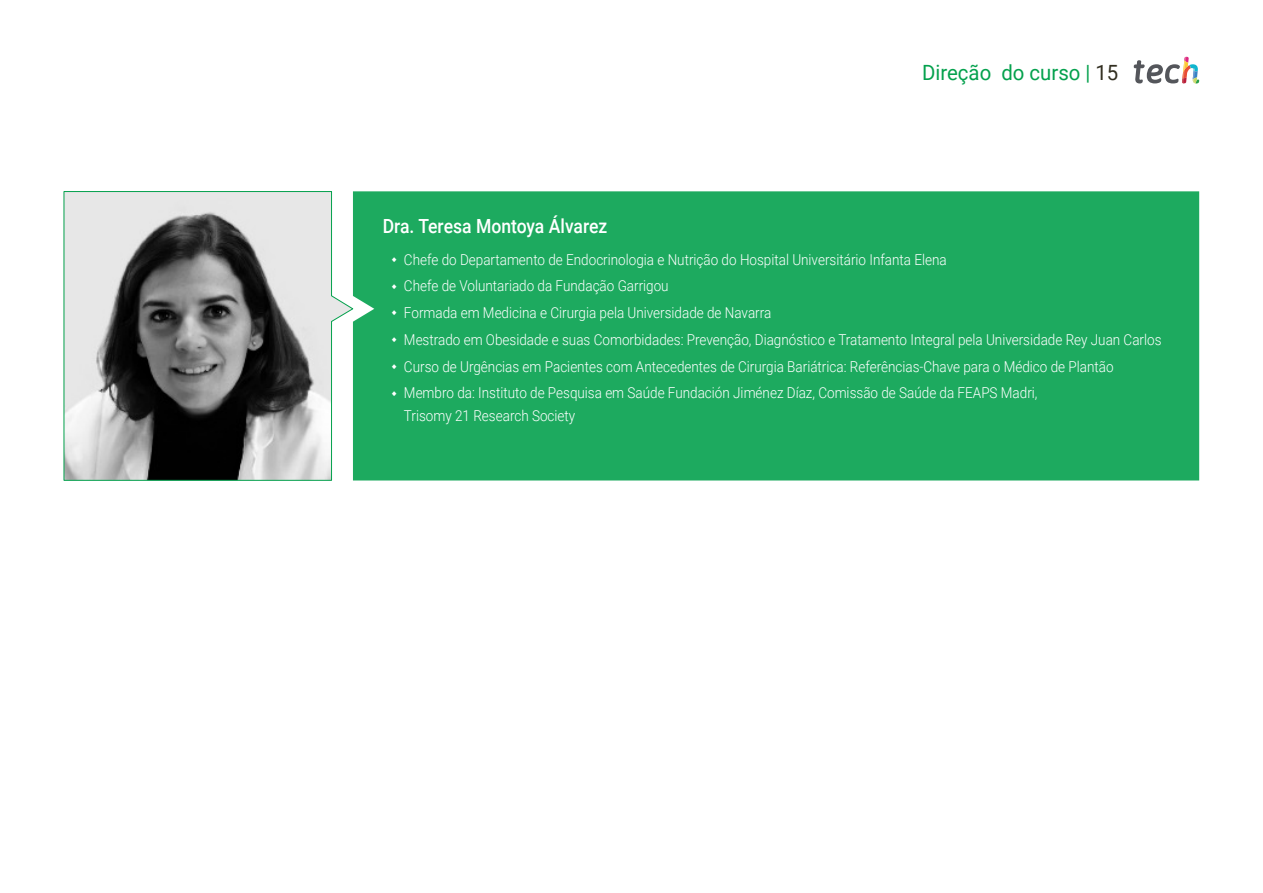
<style>
.page{position:relative;width:1263px;height:893px;background:#fff}
.page>*{position:absolute;margin:0;border:0;box-sizing:border-box;transform-origin:0 0}
.t1{font:21px "Roboto";color:#04a14d}
.t2{font:500 19.5px "Roboto";color:#fff;scale:.9 1}
.t3{font:300 15px/26.7px "Roboto";color:#fff;scale:.9 1}
.s1{color:#312e20}
</style>
<div class="page">
<svg style="left:1134px;top:57px;width:65px;height:27px"></svg>
<div style="left:354px;top:191px;width:845px;height:289px;background:#1daa5f"></div>
<svg style="left:63px;top:191px;width:291px;height:290px;background:#969897"></svg>
<svg style="left:392px;top:257px;width:5px;height:5px"></svg>
<svg style="left:392px;top:284px;width:5px;height:5px"></svg>
<svg style="left:392px;top:310px;width:5px;height:5px"></svg>
<svg style="left:392px;top:337px;width:5px;height:5px"></svg>
<svg style="left:392px;top:364px;width:5px;height:5px"></svg>
<svg style="left:392px;top:391px;width:5px;height:5px"></svg>
<h1 class="t1" style="left:922px;top:57px;width:198px">Direção do curso | <span class="s1">15</span></h1>
<h2 class="t2" style="left:383px;top:212px;width:251px">Dra. Teresa Montoya Álvarez</h2>
<p class="t3" style="left:404px;top:245px;width:843px">Chefe do Departamento de Endocrinologia e Nutrição do Hospital Universitário Infanta Elena<br>Chefe de Voluntariado da Fundação Garrigou<br>Formada em Medicina e Cirurgia pela Universidade de Navarra<br>Mestrado em Obesidade e suas Comorbidades: Prevenção, Diagnóstico e Tratamento Integral pela Universidade Rey Juan Carlos Curso de Urgências em Pacientes com Antecedentes de Cirurgia Bariátrica: Referências-Chave para o Médico de Plantão Membro da: Instituto de Pesquisa em Saúde Fundación Jiménez Díaz, Comissão de Saúde da FEAPS Madri,</p>
<p class="t3" style="left:404px;top:402px;width:192px">Trisomy 21 Research Society</p>
</div>
